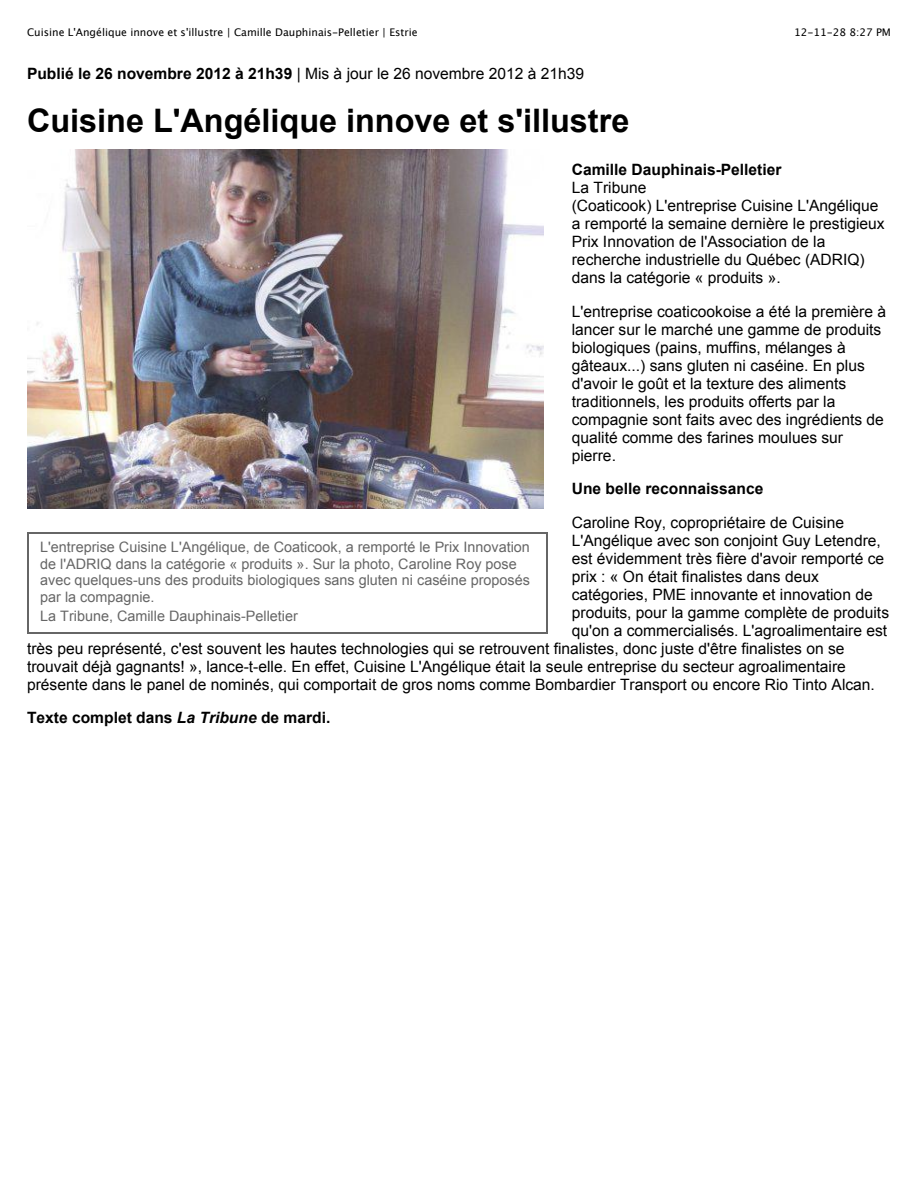
<style>
.page{position:relative;width:918px;height:1188px;background:#fff}
.page>*{position:absolute;margin:0;border:0;box-sizing:border-box;transform-origin:0 0}
.t1{font:700 32.4px "Arial";color:#000}
.t2{font:15.6px/18px "Arial";color:#000}
.t3{font:700 15.6px "Arial";color:#000}
.t4{font:14.4px/16.8px "Arial";color:#666}
.t5{font:10.5px "Lucida Grande";color:#000}
.s1{font-weight:700}
.s2{font-style:italic}
</style>
<div class="page">
<hr style="left:27px;top:532px;width:521px;height:2px;background:#666">
<hr style="left:27px;top:632px;width:521px;height:1px;background:#666">
<hr style="left:27px;top:533px;width:1px;height:100px;background:#666">
<hr style="left:547px;top:532px;width:1px;height:101px;background:#666">
<img style="left:27px;top:149px;width:517px;height:359px">
<p class="t5" style="left:27px;top:26px;width:392px">Cuisine L'Angélique innove et s'illustre | Camille Dauphinais-Pelletier | Estrie</p>
<p class="t5" style="left:794px;top:26px;width:98px">12-11-28 8:27 PM</p>
<p class="t2" style="left:27px;top:65px;width:559px"><span class="s1">Publié le 26 novembre 2012 à 21h39</span> | Mis à jour le 26 novembre 2012 à 21h39</p>
<h1 class="t1" style="left:27px;top:99px;width:604px">Cuisine L'Angélique innove et s'illustre</h1>
<p class="t3" style="left:572px;top:159px;width:211px">Camille Dauphinais-Pelletier</p>
<p class="t2" style="left:572px;top:179px;width:314px">La Tribune<br>(Coaticook) L'entreprise Cuisine L'Angélique a remporté la semaine dernière le prestigieux Prix Innovation de l'Association de la recherche industrielle du Québec (ADRIQ) dans la catégorie « produits ».</p>
<p class="t2" style="left:572px;top:302px;width:316px">L'entreprise coaticookoise a été la première à lancer sur le marché une gamme de produits biologiques (pains, muffins, mélanges à gâteaux...) sans gluten ni caséine. En plus d'avoir le goût et la texture des aliments traditionnels, les produits offerts par la compagnie sont faits avec des ingrédients de qualité comme des farines moulues sur pierre.</p>
<p class="t3" style="left:572px;top:478px;width:193px">Une belle reconnaissance</p>
<p class="t2" style="left:572px;top:513px;width:274px">Caroline Roy, copropriétaire de Cuisine</p>
<p class="t2" style="left:572px;top:531px;width:311px">L'Angélique avec son conjoint Guy Letendre,</p>
<p class="t2" style="left:572px;top:549px;width:314px">est évidemment très fière d'avoir remporté ce</p>
<p class="t2" style="left:572px;top:567px;width:249px">prix : « On était finalistes dans deux</p>
<p class="t2" style="left:572px;top:585px;width:302px">catégories, PME innovante et innovation de</p>
<p class="t2" style="left:572px;top:603px;width:319px">produits, pour la gamme complète de produits</p>
<p class="t2" style="left:572px;top:621px;width:317px">qu'on a commercialisés. L'agroalimentaire est</p>
<p class="t2" style="left:27px;top:639px;width:819px">très peu représenté, c'est souvent les hautes technologies qui se retrouvent finalistes, donc juste d'être finalistes on se</p>
<p class="t2" style="left:27px;top:657px;width:820px">trouvait déjà gagnants! », lance-t-elle. En effet, Cuisine L'Angélique était la seule entreprise du secteur agroalimentaire</p>
<p class="t2" style="left:27px;top:675px;width:849px">présente dans le panel de nominés, qui comportait de gros noms comme Bombardier Transport ou encore Rio Tinto Alcan.</p>
<p class="t3" style="left:27px;top:707px;width:305px">Texte complet dans <span class="s2">La Tribune</span> de mardi.</p>
<p class="t4" style="left:40px;top:538px;width:491px">L'entreprise Cuisine L'Angélique, de Coaticook, a remporté le Prix Innovation de l'ADRIQ dans la catégorie « produits ». Sur la photo, Caroline Roy pose avec quelques-uns des produits biologiques sans gluten ni caséine proposés par la compagnie.</p>
<p class="t4" style="left:40px;top:608px;width:259px">La Tribune, Camille Dauphinais-Pelletier</p>
</div>
